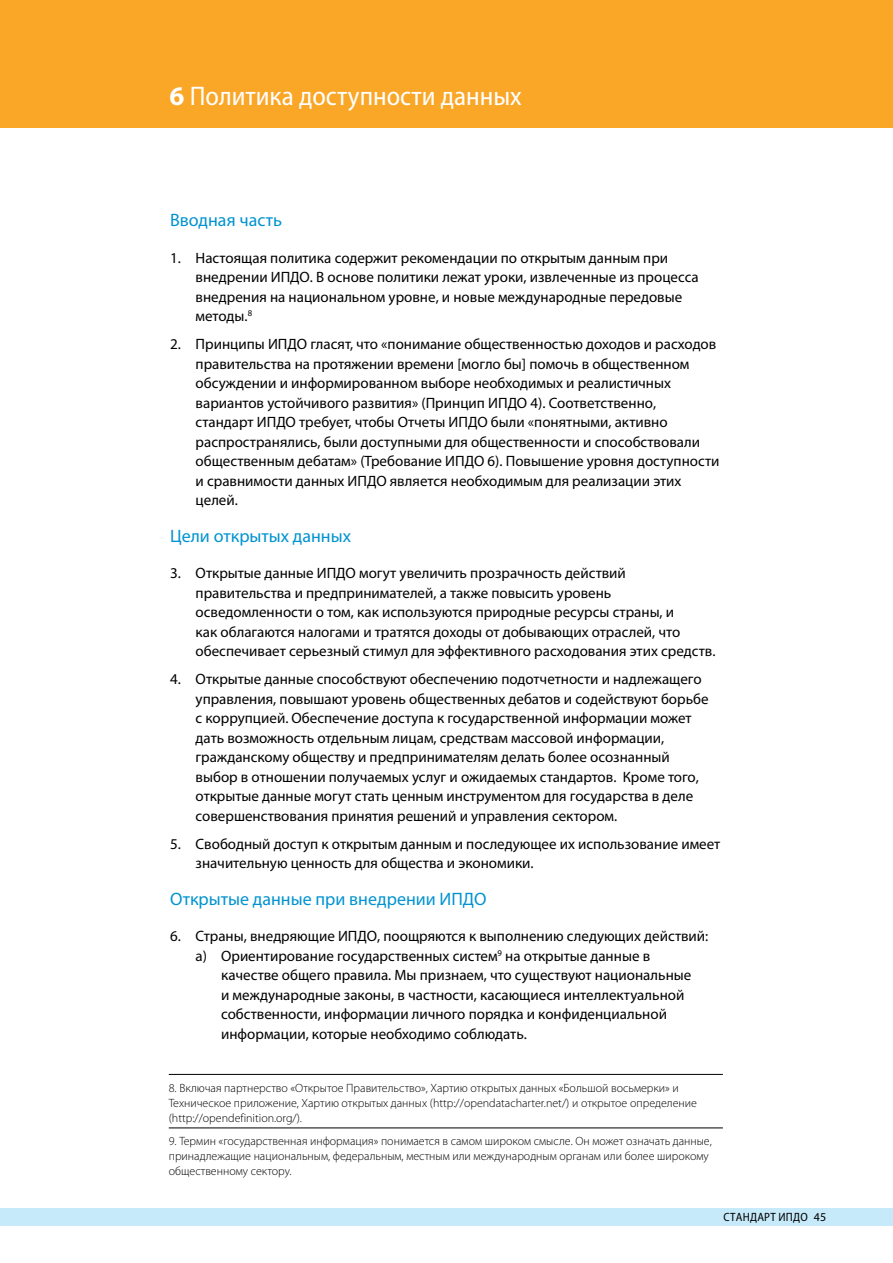
<style>
.page{position:relative;width:893px;height:1263px;background:#fff}
.page>*{position:absolute;margin:0;border:0;box-sizing:border-box;transform-origin:0 0}
.t1{font:semi-condensed 27px "Myriad Pro";color:#fff}
.t2{font:18px "Myriad Pro";color:#0093d0}
.t3{font:15px/19.5px "Myriad Pro";color:#000}
.t4{font:300 12px/15px "Myriad Pro";color:#000}
.t5{font:semi-condensed 12px "Myriad Pro";letter-spacing:.02em;color:#000}
.s1{font-weight:700;font-stretch:normal}
.s2{font-stretch:normal}
</style>
<div class="page">
<div style="left:0;top:0;width:893px;height:128px;background:#faa627"></div>
<div style="left:0;top:1208px;width:893px;height:18px;background:#c7eafb"></div>
<hr style="left:169px;top:1074px;width:554px;height:1px;background:#000">
<hr style="left:169px;top:1127px;width:554px;height:1px;background:#000">
<h1 class="t1" style="left:169px;top:82px;width:354px"><span class="s1">6</span> Политика доступности данных</h1>
<p class="t2" style="left:170px;top:209px;width:113px">Вводная часть</p>
<p class="t3" style="left:196px;top:248px;width:505px;text-indent:-26px">1. Настоящая политика содержит рекомендации по открытым данным при внедрении ИПДО. В основе политики лежат уроки, извлеченные из процесса внедрения на национальном уровне, и новые международные передовые методы.<sup>8</sup></p>
<p class="t3" style="left:196px;top:334px;width:525px;text-indent:-26px">2. Принципы ИПДО гласят, что «понимание общественностью доходов и расходов правительства на протяжении времени [могло бы] помочь в общественном обсуждении и информированном выборе необходимых и реалистичных вариантов устойчивого развития» (Принцип ИПДО 4). Соответственно,<br>стандарт ИПДО требует, чтобы Отчеты ИПДО были «понятными, активно распространялись, были доступными для общественности и способствовали общественным дебатам» (Требование ИПДО 6). Повышение уровня доступности и сравнимости данных ИПДО является необходимым для реализации этих целей.</p>
<p class="t2" style="left:170px;top:524px;width:183px">Цели открытых данных</p>
<p class="t3" style="left:196px;top:563px;width:521px;text-indent:-26px">3. Открытые данные ИПДО могут увеличить прозрачность действий правительства и предпринимателей, а также повысить уровень осведомленности о том, как используются природные ресурсы страны, и<br>как облагаются налогами и тратятся доходы от добывающих отраслей, что обеспечивает серьезный стимул для эффективного расходования этих средств.</p>
<p class="t3" style="left:196px;top:669px;width:514px;text-indent:-26px">4. Открытые данные способствуют обеспечению подотчетности и надлежащего управления, повышают уровень общественных дебатов и содействуют борьбе с коррупцией. Обеспечение доступа к государственной информации может дать возможность отдельным лицам, средствам массовой информации, гражданскому обществу и предпринимателям делать более осознанный выбор в отношении получаемых услуг и ожидаемых стандартов. Кроме того, открытые данные могут стать ценным инструментом для государства в деле совершенствования принятия решений и управления сектором.</p>
<p class="t3" style="left:196px;top:834px;width:526px;text-indent:-26px">5. Свободный доступ к открытым данным и последующее их использование имеет значительную ценность для общества и экономики.</p>
<p class="t2" style="left:170px;top:888px;width:318px">Открытые данные при внедрении ИПДО</p>
<p class="t3" style="left:196px;top:926px;width:514px;text-indent:-26px">6. Страны, внедряющие ИПДО, поощряются к выполнению следующих действий: a) Ориентирование государственных систем<sup>9</sup> на открытые данные в</p>
<p class="t3" style="left:221px;top:965px;width:472px">качестве общего правила. Мы признаем, что существуют национальные и международные законы, в частности, касающиеся интеллектуальной собственности, информации личного порядка и конфиденциальной информации, которые необходимо соблюдать.</p>
<p class="t4" style="left:169px;top:1080px;width:530px">8. Включая партнерство «Открытое Правительство», Хартию открытых данных «Большой восьмерки» и<br>Техническое приложение, Хартию открытых данных (http://opendatacharter.net/) и открытое определение (http://opendefinition.org/).</p>
<p class="t4" style="left:169px;top:1134px;width:545px">9. Термин «государственная информация» понимается в самом широком смысле. Он может означать данные, принадлежащие национальным, федеральным, местным или международным органам или более широкому общественному сектору.</p>
<p class="t5" style="left:724px;top:1210px;width:104px">СТАНДАРТ ИПДО <span class="s2">45</span></p>
</div>
